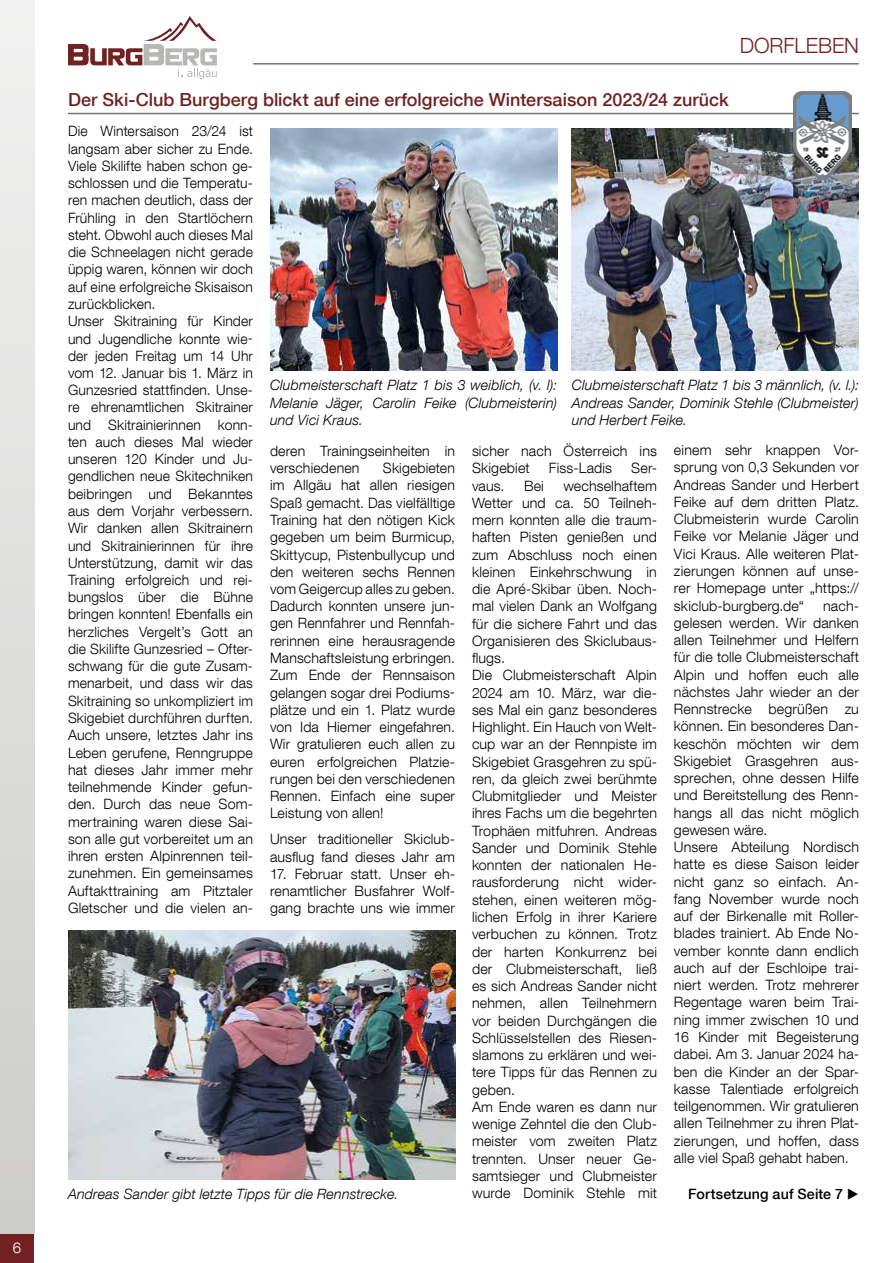
<style>
.page{position:relative;width:893px;height:1263px;background:#fff}
.page>*{position:absolute;margin:0;border:0;box-sizing:border-box;transform-origin:0 0}
.t1{font:300 21px "Helvetica Neue LT Com";letter-spacing:-.005em;color:#712121}
.t2{font:500 18px "Helvetica Neue LT Com";color:#712121}
.t3{font:300 15px "Helvetica Neue LT Com";color:#fff}
.t4{font:300 14.25px/17.2px "Helvetica Neue LT Com";letter-spacing:.01em;color:#000}
.t5{font:italic 300 14.25px/17.2px "Helvetica Neue LT Com";letter-spacing:.01em;color:#000;text-align:justify}
.t6{font:500 14.25px "Helvetica Neue LT Com";letter-spacing:.01em;color:#000}
</style>
<div class="page">
<div style="left:0;top:1233px;width:34px;height:30px;background:#712121"></div>
<svg style="left:68px;top:16px;width:149px;height:63px"></svg>
<hr style="left:253px;top:63px;width:606px;height:2px;background:#777671">
<div style="left:0;top:0;width:34px;height:1233px;background:linear-gradient(to bottom,#f1f1f1,#cccccb)"></div>
<hr style="left:68px;top:113px;width:791px;height:1px;background:#777671">
<img style="left:68px;top:930px;width:387px;height:249px">
<img style="left:270px;top:128px;width:287px;height:243px">
<img style="left:572px;top:128px;width:287px;height:243px">
<img style="left:794px;top:91px;width:57px;height:89px">
<p class="t3" style="left:13px;top:1239px;width:10px">6</p>
<h1 class="t1" style="left:740px;top:33px;width:121px">DORFLEBEN</h1>
<p class="t2" style="left:68px;top:89px;width:662px">Der Ski-Club Burgberg blickt auf eine erfolgreiche Wintersaison 2023/24 zurück</p>
<p class="t4" style="left:68px;top:122px;width:186px">Die Wintersaison 23/24 ist langsam aber sicher zu Ende.<br>Viele Skilifte haben schon ge&shy;schlossen und die Temperatu&shy;ren machen deutlich, dass der<br>Frühling in den Startlöchern steht. Obwohl auch dieses Mal die Schneelagen nicht gerade üppig waren, können wir doch auf eine erfolgreiche Skisaison zurückblicken.<br>Unser Skitraining für Kinder und Jugendliche konnte wie&shy;der jeden Freitag um 14 Uhr vom 12. Januar bis 1. März in<br>Gunzesried stattfinden. Unse&shy;re ehrenamtlichen Skitrainer und Skitrainierinnen konn&shy;ten auch dieses Mal wieder unseren 120 Kinder und Ju&shy;gendlichen neue Skitechniken beibringen und Bekanntes aus dem Vorjahr verbessern.<br>Wir danken allen Skitrainern und Skitrainierinnen für ihre<br>Unterstützung, damit wir das<br>Training erfolgreich und rei&shy;bungslos über die Bühne bringen konnten! Ebenfalls ein herzliches Vergelt’s Gott an die Skilifte Gunzesried – Ofter&shy;schwang für die gute Zusam&shy;menarbeit, und dass wir das<br>Skitraining so unkompliziert im<br>Skigebiet durchführen durften.<br>Auch unsere, letztes Jahr ins<br>Leben gerufene, Renngruppe hat dieses Jahr immer mehr teilnehmende Kinder gefun&shy;den. Durch das neue Som&shy;mertraining waren diese Sai&shy;son alle gut vorbereitet um an ihren ersten Alpinrennen teil&shy;zunehmen. Ein gemeinsames<br>Auftakttraining am Pitztaler<br>Gletscher und die vielen an-</p>
<p class="t5" style="left:572px;top:376px;width:289px">Clubmeisterschaft Platz 1 bis 3 männlich, (v. l.):<br>Andreas Sander, Dominik Stehle (Clubmeister) und Herbert Feike.</p>
<p class="t5" style="left:270px;top:376px;width:289px">Clubmeisterschaft Platz 1 bis 3 weiblich, (v. l):<br>Melanie Jäger, Carolin Feike (Clubmeisterin) und Vici Kraus.</p>
<p class="t4" style="left:472px;top:442px;width:186px">sicher nach Österreich ins<br>Skigebiet</p>
<p class="t4" style="left:674px;top:441px;width:186px;text-align:justify">einem sehr knappen Vor&shy;sprung von 0,3 Sekunden vor Andreas Sander und Herbert Feike auf dem dritten Platz.<br>Clubmeisterin wurde Carolin Feike vor Melanie Jäger und Vici Kraus. Alle weiteren Plat&shy;zierungen können auf unse&shy;rer Homepage unter „https:// skiclub-burgberg.de“</p>
<p class="t4" style="left:270px;top:442px;width:186px">deren Trainingseinheiten in verschiedenen</p>
<p class="t4" style="left:270px;top:459px;width:186px;text-align:justify;text-indent:113px">Skigebieten im Allgäu hat allen riesigen Spaß gemacht. Das vielfälltige Training hat den nötigen Kick gegeben um beim Burmicup, Skittycup, Pistenbullycup und den weiteren sechs Rennen vom Geigercup alles zu geben.<br>Dadurch konnten unsere jun&shy;gen Rennfahrer und Rennfah&shy;rerinnen eine herausragende Manschaftsleistung erbringen.<br>Zum Ende der Rennsaison gelangen sogar drei Podiums&shy;plätze und ein 1. Platz wurde von Ida Hiemer eingefahren.<br>Wir gratulieren euch allen zu euren erfolgreichen Platzie&shy;rungen bei den verschiedenen Rennen. Einfach eine super Leistung von allen!</p>
<p class="t4" style="left:270px;top:830px;width:186px">Unser traditioneller Skiclub&shy;ausflug fand dieses Jahr am</p>
<p class="t4" style="left:270px;top:865px;width:186px;text-align:justify">17. Februar statt. Unser eh&shy;renamtlicher Busfahrer Wolf&shy;gang brachte uns wie immer</p>
<p class="t4" style="left:549px;top:459px;width:65px">Fiss-Ladis</p>
<p class="t4" style="left:631px;top:459px;width:27px">Ser-</p>
<p class="t4" style="left:472px;top:476px;width:186px;text-indent:91px">wechselhaftem<br>Wetter und ca. 50 Teilneh&shy;mern konnten alle die traum&shy;haften Pisten genießen und zum Abschluss noch einen kleinen Einkehrschwung in die Apré-Skibar üben. Noch&shy;mal vielen Dank an Wolfgang für die sichere Fahrt und das<br>Organisieren des Skiclubaus&shy;flugs.<br>Die Clubmeisterschaft Alpin<br>2024 am 10. März, war die&shy;ses Mal ein ganz besonderes<br>Highlight. Ein Hauch von Welt&shy;cup war an der Rennpiste im<br>Skigebiet Grasgehren zu spü&shy;ren, da gleich zwei berühmte<br>Clubmitglieder und Meister ihres Fachs um die begehrten<br>Trophäen mitfuhren. Andreas<br>Sander und Dominik Stehle konnten der nationalen He&shy;rausforderung nicht wider&shy;stehen, einen weiteren mög&shy;lichen Erfolg in ihrer Kariere verbuchen zu können. Trotz der harten Konkurrenz bei der Clubmeisterschaft, ließ es sich Andreas Sander nicht nehmen, allen Teilnehmern vor beiden Durchgängen die<br>Schlüsselstellen des Riesen&shy;slamons zu erklären und wei&shy;tere Tipps für das Rennen zu geben.<br>Am Ende waren es dann nur wenige Zehntel die den Club&shy;meister vom zweiten Platz trennten. Unser neuer Ge&shy;samtsieger und Clubmeister wurde Dominik Stehle mit</p>
<p class="t4" style="left:472px;top:476px;width:34px">vaus.</p>
<p class="t4" style="left:524px;top:476px;width:21px">Bei</p>
<p class="t4" style="left:674px;top:596px;width:186px;text-indent:149px">nach&shy;gelesen werden. Wir danken allen Teilnehmer und Helfern für die tolle Clubmeisterschaft<br>Alpin und hoffen euch alle nächstes Jahr wieder an der<br>Rennstrecke begrüßen zu können. Ein besonderes Dan&shy;keschön möchten wir dem<br>Skigebiet Grasgehren aus&shy;sprechen, ohne dessen Hilfe und Bereitstellung des Renn&shy;hangs all das nicht möglich gewesen wäre.<br>Unsere Abteilung Nordisch hatte es diese Saison leider nicht ganz so einfach. An&shy;fang November wurde noch auf der Birkenalle mit Roller&shy;blades trainiert. Ab Ende No&shy;vember konnte dann endlich auch auf der Eschloipe trai&shy;niert werden. Trotz mehrerer<br>Regentage waren beim Trai&shy;ning immer zwischen 10 und<br>16 Kinder mit Begeisterung dabei. Am 3. Januar 2024 ha&shy;ben die Kinder an der Spar&shy;kasse Talentiade erfolgreich teilgenommen. Wir gratulieren allen Teilnehmer zu ihren Plat&shy;zierungen, und hoffen, dass alle viel Spaß gehabt haben.</p>
<p class="t5" style="left:68px;top:1185px;width:332px">Andreas Sander gibt letzte Tipps für die Rennstrecke.</p>
<p class="t6" style="left:688px;top:1185px;width:172px">Fortsetzung auf Seite 7 ▶</p>
</div>
